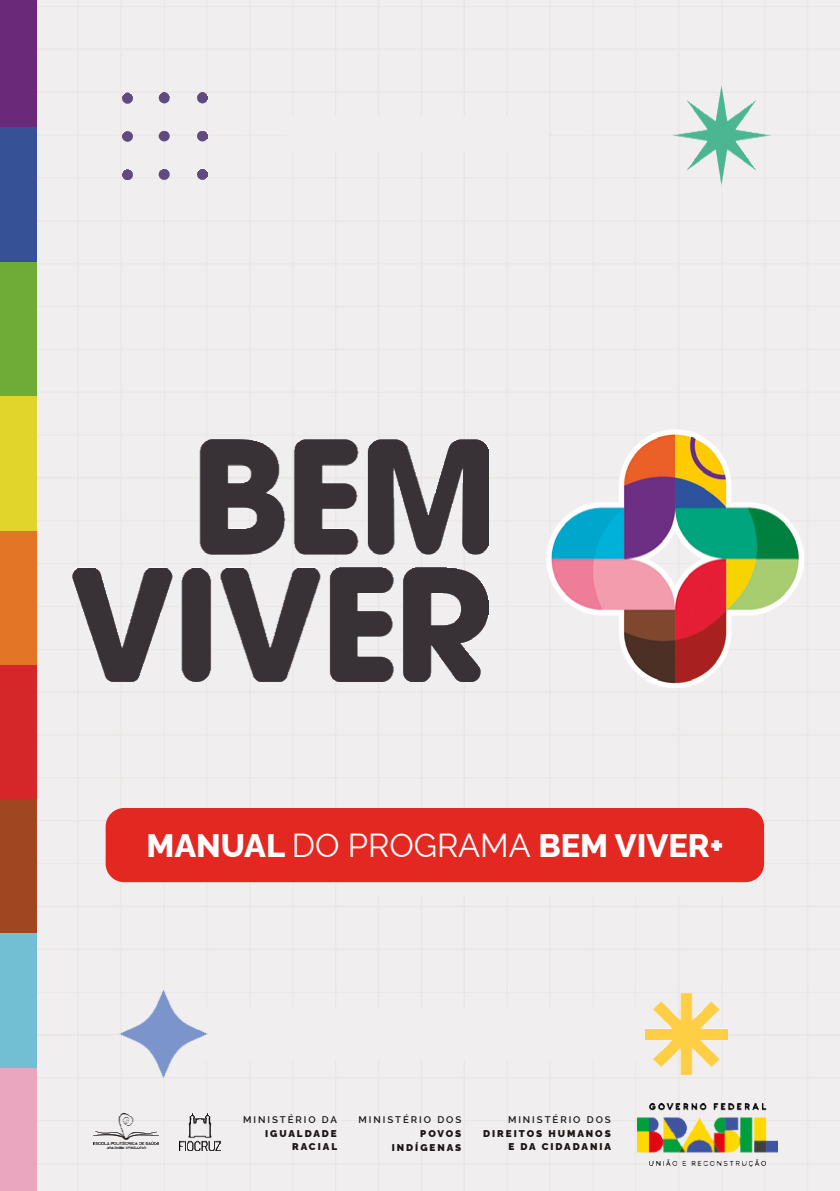
<style>
.page{position:relative;width:840px;height:1191px;background:#fff}
.page>*{position:absolute;margin:0;border:0;box-sizing:border-box;transform-origin:0 0}
.t1{font:800 32.6px "Rawline";color:#fff}
.t2{font:24px "Minion Pro";color:#000}
.t3{font:900 9.8px/13.6px "Rawline";letter-spacing:.2em;color:#1b1515;text-align:right}
.t4{font:600 9.6px "Rawline";letter-spacing:.2em;color:#1b1515}
.s1{font-weight:400}
</style>
<div class="page">
<div style="left:37px;top:0;width:802px;height:1191px;background:#f1eeef"></div>
<div style="left:0;top:0;width:37px;height:127px;background:#6b2a79"></div>
<div style="left:0;top:127px;width:37px;height:135px;background:#375196"></div>
<div style="left:0;top:262px;width:37px;height:134px;background:#6fac37"></div>
<div style="left:0;top:396px;width:37px;height:135px;background:#e1d42a"></div>
<div style="left:0;top:531px;width:37px;height:135px;background:#e37527"></div>
<div style="left:0;top:665px;width:37px;height:135px;background:#d52729"></div>
<div style="left:0;top:799px;width:37px;height:135px;background:#a04721"></div>
<div style="left:0;top:933px;width:37px;height:135px;background:#72bed3"></div>
<div style="left:0;top:1068px;width:37px;height:123px;background:#eaa6be"></div>
<img style="left:72px;top:439px;width:416px;height:242px">
<img style="left:546px;top:430px;width:257px;height:257px">
<div style="left:106px;top:808px;width:657px;height:74px;background:#e32822;border-radius:18px"></div>
<img style="left:179px;top:1113px;width:42px;height:37px">
<img style="left:94px;top:1113px;width:64px;height:35px">
<img style="left:637px;top:1103px;width:139px;height:63px">
<img style="left:120px;top:989px;width:88px;height:88px">
<img style="left:671px;top:86px;width:99px;height:98px">
<img style="left:122px;top:92px;width:86px;height:88px">
<img style="left:645px;top:993px;width:82px;height:81px">
<h1 class="t1" style="left:146px;top:820px;width:578px">MANUAL <span class="s1">DO PROGRAMA</span> BEM VIVER+</h1>
<p class="t4" style="left:243px;top:1112px;width:95px">MINISTÉRIO DA</p>
<p class="t3" style="left:265px;top:1125px;width:73px">IGUALDADE<br>RACIAL</p>
<p class="t4" style="left:358px;top:1112px;width:104px">MINISTÉRIO DOS</p>
<p class="t3" style="left:391px;top:1125px;width:71px">POVOS<br>INDÍGENAS</p>
<h2 class="t2" style="left:412px;top:1128px;width:13px">1</h2>
<p class="t4" style="left:507px;top:1112px;width:104px">MINISTÉRIO DOS</p>
<p class="t3" style="left:483px;top:1125px;width:129px">DIREITOS HUMANOS<br>E DA CIDADANIA</p>
</div>
